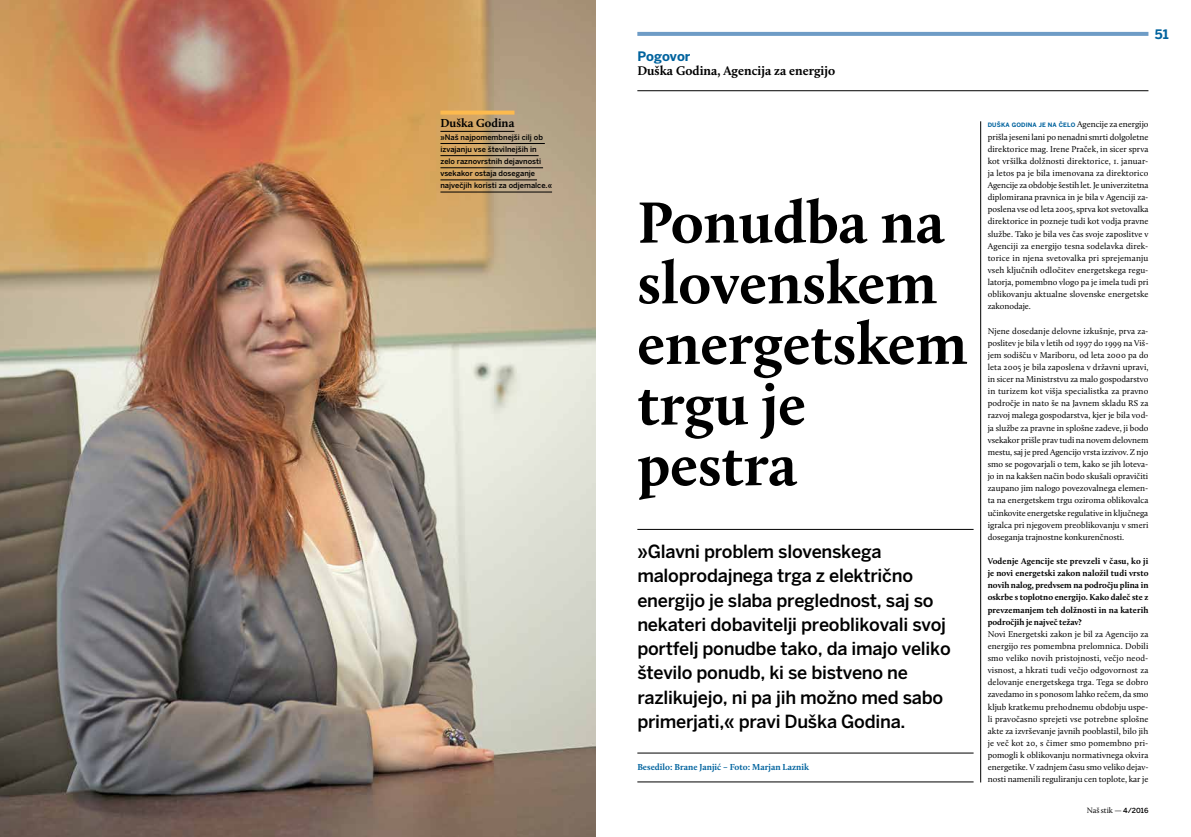
<style>
.page{position:relative;width:1191px;height:837px;background:#fff}
.page>*{position:absolute;margin:0;border:0;box-sizing:border-box;transform-origin:0 0}
.t1{font:700 60px/60.6px "Calluna";color:#000}
.t2{font:500 18px/24.2px "Benton Sans";letter-spacing:-.015em;color:#000}
.t3{font:700 13px "Calluna";color:#000}
.t4{font:700 13px "Benton Sans";color:#00639e}
.t5{font:700 12px "Calluna";color:#000}
.t6{font:700 9px "Calluna";color:#00639e}
.t7{font:8.8px/12.1px "Calluna";color:#000;text-align:justify}
.t8{font:700 8.8px/12.1px "Calluna";letter-spacing:.01em;color:#000;text-align:justify}
.t9{font:8px "Calluna";color:#000}
.t10{font:500 7.5px/12.1px "Benton Sans";color:#000}
.t11{font:700 5.9px "Benton Sans";letter-spacing:.025em;color:#00639e}
.s1{font-family:"Calluna";font-weight:400;font-size:8.8px;color:#000}
.s2{font-family:"Benton Sans";font-weight:500;font-size:7px}
</style>
<div class="page">
<img style="left:0;top:0;width:595px;height:836px">
<svg style="left:440px;top:111px;width:74px;height:4px"></svg>
<hr style="left:440px;top:131px;width:74px;height:1px;background:#000">
<hr style="left:440px;top:143px;width:105px;height:1px;background:#000">
<hr style="left:440px;top:155px;width:98px;height:1px;background:#000">
<hr style="left:440px;top:167px;width:103px;height:1px;background:#000">
<hr style="left:440px;top:180px;width:97px;height:1px;background:#000">
<hr style="left:440px;top:192px;width:112px;height:1px;background:#000">
<svg style="left:637px;top:32px;width:511px;height:4px;background:#719ec7"></svg>
<hr style="left:637px;top:90px;width:511px;height:1px;background:#000">
<hr style="left:980px;top:121px;width:1px;height:661px;background:#000">
<hr style="left:637px;top:529px;width:336px;height:1px;background:#000">
<hr style="left:637px;top:752px;width:336px;height:1px;background:#000">
<hr style="left:637px;top:781px;width:336px;height:1px;background:#000">
<h3 class="t5" style="left:440px;top:116px;width:76px">Duška Godina</h3>
<p class="t10" style="left:440px;top:131px;width:113px">»Naš najpomembnejši cilj ob izvajanju vse številnejših in zelo raznovrstnih dejavnosti vsekakor ostaja doseganje največjih koristi za odjemalce.«</p>
<h3 class="t4" style="left:637px;top:49px;width:55px">Pogovor</h3>
<h3 class="t3" style="left:637px;top:63px;width:199px">Duška Godina, Agencija za energijo</h3>
<h1 class="t1" style="left:637px;top:191px;width:332px">Ponudba na slovenskem energetskem trgu je pestra</h1>
<p class="t2" style="left:637px;top:539px;width:315px">»Glavni problem slovenskega maloprodajnega trga z električno energijo je slaba preglednost, saj so nekateri dobavitelji preoblikovali svoj portfelj ponudbe tako, da imajo veliko število ponudb, ki se bistveno ne razlikujejo, ni pa jih možno med sabo primerjati,« pravi Duška Godina.</p>
<p class="t6" style="left:637px;top:761px;width:173px">Besedilo: Brane Janjić – Foto: Marjan Laznik</p>
<h3 class="t4" style="left:1154px;top:27px;width:15px">51</h3>
<p class="t11" style="left:987px;top:122px;width:162px">DUŠKA GODINA JE NA ČELO <span class="s1">Agencije za energijo</span></p>
<p class="t7" style="left:987px;top:130px;width:162px">prišla jeseni lani po nenadni smrti dolgoletne direktorice mag. Irene Praček, in sicer sprva kot vršilka dolžnosti direktorice, 1. januar&shy;ja letos pa je bila imenovana za direktorico Agencije za obdobje šestih let. Je univerzitetna diplomirana pravnica in je bila v Agenciji za&shy;poslena vse od leta 2005, sprva kot svetovalka direktorice in pozneje tudi kot vodja pravne službe. Tako je bila ves čas svoje zaposlitve v Agenciji za energijo tesna sodelavka direk&shy;torice in njena svetovalka pri sprejemanju vseh ključnih odločitev energetskega regu&shy;latorja, pomembno vlogo pa je imela tudi pri oblikovanju aktualne slovenske energetske zakonodaje.</p>
<p class="t7" style="left:987px;top:324px;width:162px">Njene dosedanje delovne izkušnje, prva za&shy;poslitev je bila v letih od 1997 do 1999 na Viš&shy;jem sodišču v Mariboru, od leta 2000 pa do leta 2005 je bila zaposlena v državni upravi, in sicer na Ministrstvu za malo gospodarstvo in turizem kot višja specialistka za pravno področje in nato še na Javnem skladu RS za razvoj malega gospodarstva, kjer je bila vod&shy;ja službe za pravne in splošne zadeve, ji bodo vsekakor prišle prav tudi na novem delovnem mestu, saj je pred Agencijo vrsta izzivov. Z njo smo se pogovarjali o tem, kako se jih loteva&shy;jo in na kakšen način bodo skušali opravičiti zaupano jim nalogo povezovalnega elemen&shy;ta na energetskem trgu oziroma oblikovalca učinkovite energetske regulative in ključnega igralca pri njegovem preoblikovanju v smeri doseganja trajnostne konkurenčnosti.</p>
<p class="t8" style="left:987px;top:554px;width:162px">Vodenje Agencije ste prevzeli v času, ko ji je novi energetski zakon naložil tudi vrsto novih nalog, predvsem na področju plina in oskrbe s toplotno energijo. Kako daleč ste z prevzemanjem teh dolžnosti in na katerih področjih je največ težav?</p>
<p class="t7" style="left:987px;top:627px;width:162px">Novi Energetski zakon je bil za Agencijo za energijo res pomembna prelomnica. Dobili smo veliko novih pristojnosti, večjo neod&shy;visnost, a hkrati tudi večjo odgovornost za delovanje energetskega trga. Tega se dobro zavedamo in s ponosom lahko rečem, da smo kljub kratkemu prehodnemu obdobju uspe&shy;li pravočasno sprejeti vse potrebne splošne akte za izvrševanje javnih pooblastil, bilo jih je več kot 20, s čimer smo pomembno pri&shy;pomogli k oblikovanju normativnega okvira energetike. V zadnjem času smo veliko dejav&shy;nosti namenili reguliranju cen toplote, kar je</p>
<p class="t9" style="left:1086px;top:805px;width:63px">Naš stik — <span class="s2">4/2016</span></p>
</div>
